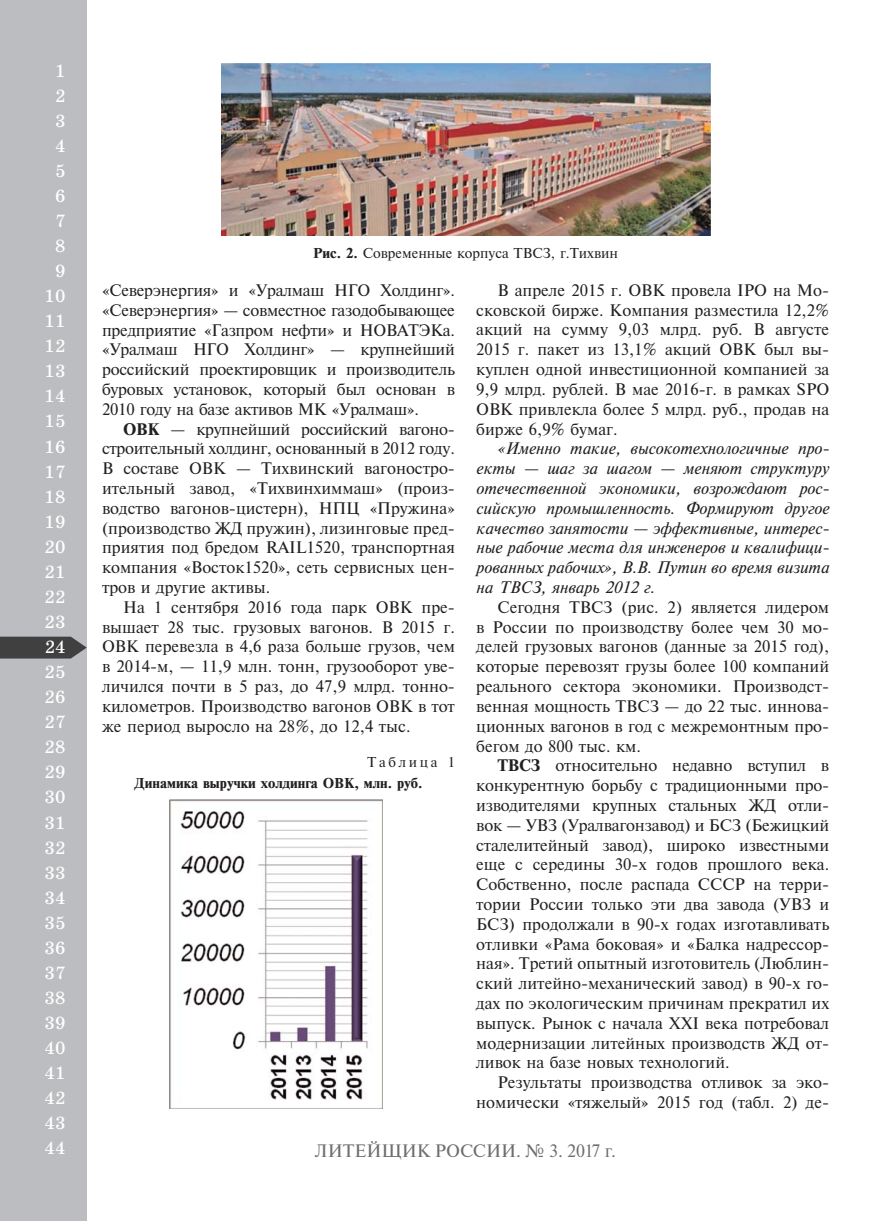
<style>
.page{position:relative;width:893px;height:1221px;background:#fff}
.page>*{position:absolute;margin:0;border:0;box-sizing:border-box;transform-origin:0 0}
.t1{font:18px/25px "School";color:#fff;text-align:center}
.t2{font:18px "Newton";color:#6d6e70}
.t3{font:15.75px/19.8px "Times ET";color:#231f20;text-align:justify}
.t4{font:italic 15.75px/19.8px "Times ET";color:#231f20;text-align:justify}
.t5{font:13.5px "Times ET";color:#231f20}
.t6{font:700 13.5px "Times ET";color:#231f20}
.t7{font:13.5px "Times ET";letter-spacing:.2em;color:#231f20}
.s1{font-weight:700}
</style>
<div class="page">
<div style="left:0;top:0;width:87px;height:1220px;background:#bbbdc0"></div>
<svg style="left:0;top:636px;width:87px;height:22px;background:#4e4e50"></svg>
<img style="left:170px;top:799px;width:213px;height:309px">
<img style="left:221px;top:64px;width:489px;height:171px">
<p class="t1" style="left:45px;top:60px;width:22px">1<br>2<br>3<br>4<br>5<br>6<br>7<br>8<br>9<br>10<br>11<br>12<br>13<br>14<br>15<br>16<br>17<br>18<br>19<br>20<br>21<br>22<br>23</p>
<p class="t1" style="left:45px;top:661px;width:22px;text-align:justify">25<br>26<br>27<br>28<br>29<br>30<br>31<br>32<br>33<br>34<br>35<br>36<br>37<br>38<br>39<br>40<br>41<br>42<br>43<br>44</p>
<p class="t1" style="left:45px;top:636px;width:22px">24</p>
<p class="t5" style="left:313px;top:248px;width:306px"><span class="s1">Рис. 2.</span> Современные корпуса ТВСЗ, г.Тихвин</p>
<p class="t3" style="left:102px;top:281px;width:354px">«Северэнергия» и «Уралмаш НГО Холдинг». «Северэнергия» — совместное газодобывающее предприятие «Газпром нефти» и НОВАТЭКа. «Уралмаш НГО Холдинг» — крупнейший российский проектировщик и производитель буровых установок, который был основан в 2010 году на базе активов МК «Уралмаш».</p>
<p class="t3" style="left:102px;top:420px;width:354px;text-indent:21px"><span class="s1">ОВК</span> — крупнейший российский вагоно&shy;строительный холдинг, основанный в 2012 году.<br>В составе ОВК — Тихвинский вагоностро&shy;ительный завод, «Тихвинхиммаш» (произ&shy;водство вагонов-цистерн), НПЦ «Пружина» (производство ЖД пружин), лизинговые пред&shy;приятия под бредом RAIL1520, транспортная компания «Восток1520», сеть сервисных цен&shy;тров и другие активы.</p>
<p class="t3" style="left:102px;top:598px;width:354px;text-indent:21px">На 1 сентября 2016 года парк ОВК пре&shy;вышает 28 тыс. грузовых вагонов. В 2015 г.<br>ОВК перевезла в 4,6 раза больше грузов, чем в 2014-м, — 11,9 млн. тонн, грузооборот уве&shy;личился почти в 5 раз, до 47,9 млрд. тонно&shy;километров. Производство вагонов ОВК в тот же период выросло на 28%, до 12,4 тыс.</p>
<p class="t7" style="left:367px;top:757px;width:89px">Таблица 1</p>
<p class="t6" style="left:135px;top:778px;width:289px">Динамика выручки холдинга ОВК, млн. руб.</p>
<p class="t3" style="left:476px;top:281px;width:354px;text-indent:21px">В апреле 2015 г. ОВК провела IPO на Мо&shy;сковской бирже. Компания разместила 12,2% акций на сумму 9,03 млрд. руб. В августе 2015 г. пакет из 13,1% акций ОВК был вы&shy;куплен одной инвестиционной компанией за 9,9 млрд. рублей. В мае 2016-г. в рамках SPO ОВК привлекла более 5 млрд. руб., продав на бирже 6,9% бумаг.</p>
<p class="t4" style="left:476px;top:440px;width:354px;text-indent:21px">«Именно такие, высокотехнологичные про&shy;екты — шаг за шагом — меняют структуру отечественной экономики, возрождают рос&shy;сийскую промышленность. Формируют другое качество занятости — эффективные, интерес&shy;ные рабочие места для инженеров и квалифици&shy;рованных рабочих», В.В. Путин во время визита на ТВСЗ, январь 2012 г.</p>
<p class="t3" style="left:476px;top:598px;width:354px;text-indent:21px">Сегодня ТВСЗ (рис. 2) является лидером в России по производству более чем 30 мо&shy;делей грузовых вагонов (данные за 2015 год), которые перевозят грузы более 100 компаний реального сектора экономики. Производст&shy;венная мощность ТВСЗ — до 22 тыс. иннова&shy;ционных вагонов в год с межремонтным про&shy;бегом до 800 тыс. км.</p>
<p class="t3" style="left:476px;top:757px;width:354px;text-indent:21px"><span class="s1">ТВСЗ</span> относительно недавно вступил в конкурентную борьбу с традиционными про&shy;изводителями крупных стальных ЖД отли&shy;вок — УВЗ (Уралвагонзавод) и БСЗ (Бежицкий сталелитейный завод), широко известными еще с середины 30-х годов прошлого века.<br>Собственно, после распада СССР на терри&shy;тории России только эти два завода (УВЗ и БСЗ) продолжали в 90-х годах изготавливать отливки «Рама боковая» и «Балка надрессор&shy;ная». Третий опытный изготовитель (Люблин&shy;ский литейно-механический завод) в 90-х го&shy;дах по экологическим причинам прекратил их выпуск. Рынок c начала XXI века потребовал модернизации литейных производств ЖД от&shy;ливок на базе новых технологий.</p>
<p class="t3" style="left:476px;top:1073px;width:354px;text-align:right">Результаты производства отливок за эко&shy;номически «тяжелый» 2015 год (табл. 2) де-</p>
<p class="t2" style="left:315px;top:1144px;width:302px">ЛИТЕЙЩИК РОССИИ. № 3. 2017 г.</p>
</div>
